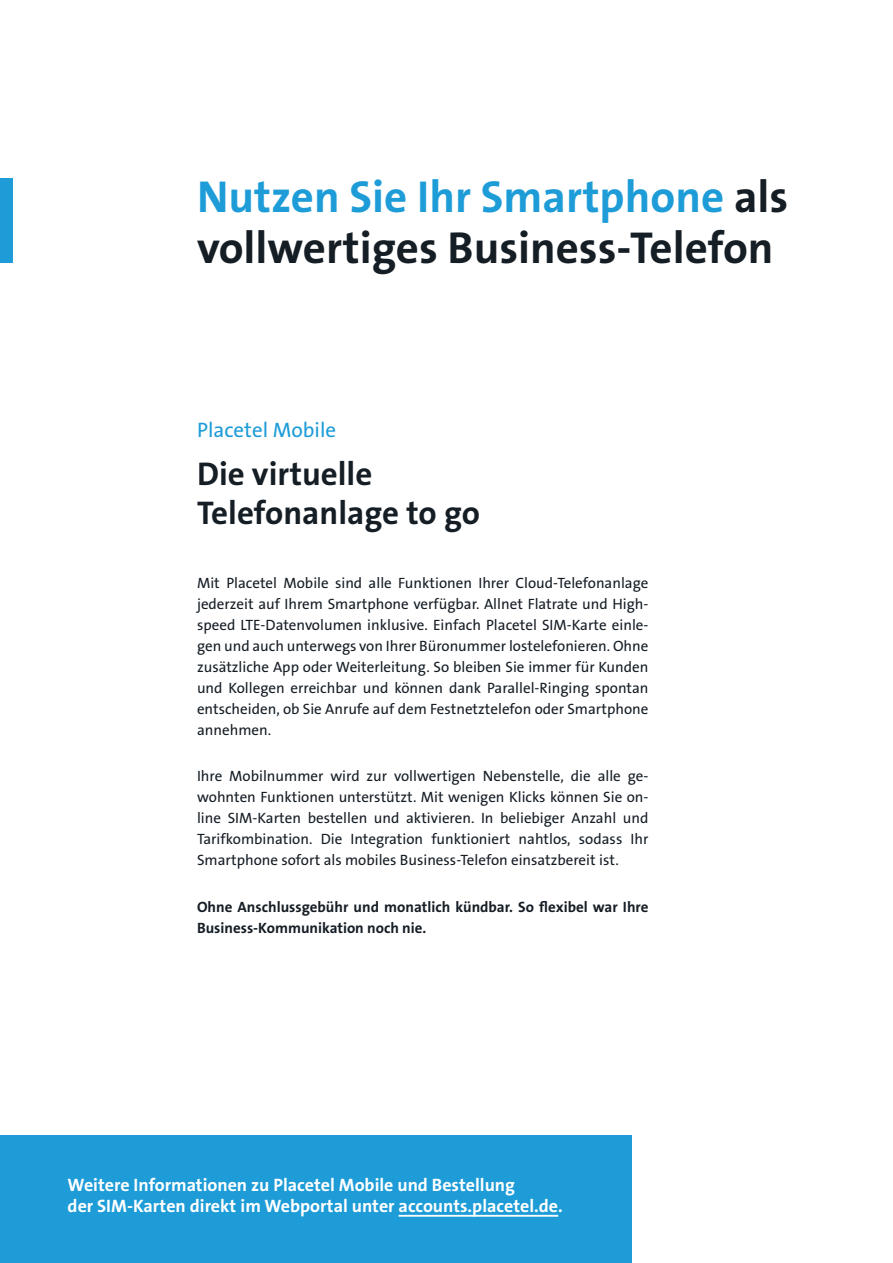
<style>
.page{position:relative;width:893px;height:1263px;background:#fff}
.page>*{position:absolute;margin:0;border:0;box-sizing:border-box;transform-origin:0 0}
.t1{font:700 45px/51px "The Sans B7";color:#151d25}
.t2{font:700 33px/39.6px "The Sans B7";color:#151d25}
.t3{font:21px "The Sans B5 Plain";color:#1d9cd8}
.t4{font:700 18px/21px "The Sans B7";color:#fff}
.t5{font:15px/21px "The Sans B5 Plain";color:#151d25;text-align:justify}
.t6{font:700 15px/21px "The Sans B7";color:#151d25}
.s1{color:#1d9cd8}
</style>
<div class="page">
<div style="left:0;top:179px;width:13px;height:84px;background:#1d9cd8"></div>
<div style="left:0;top:1135px;width:632px;height:128px;background:#1d9cd8"></div>
<hr style="left:399px;top:1215px;width:159px;height:2px;background:#fff">
<h1 class="t1" style="left:197px;top:173px;width:593px"><span class="s1">Nutzen Sie Ihr Smartphone</span> als vollwertiges Business-Telefon</h1>
<h3 class="t3" style="left:197px;top:418px;width:141px">Placetel Mobile</h3>
<h2 class="t2" style="left:197px;top:455px;width:285px">Die virtuelle<br>Telefonanlage to go</h2>
<p class="t5" style="left:197px;top:573px;width:453px">Mit Placetel Mobile sind alle Funktionen Ihrer Cloud-Telefonanlage jederzeit auf Ihrem Smartphone verfügbar. Allnet Flatrate und High&shy;speed LTE-Datenvolumen inklusive. Einfach Placetel SIM-Karte einle&shy;gen und auch unterwegs von Ihrer Büronummer lostelefonieren. Ohne zusätzliche App oder Weiterleitung. So bleiben Sie immer für Kunden und Kollegen erreichbar und können dank Parallel-Ringing spontan entscheiden, ob Sie Anrufe auf dem Festnetztelefon oder Smartphone annehmen.</p>
<p class="t5" style="left:197px;top:766px;width:453px">Ihre Mobilnummer wird zur vollwertigen Nebenstelle, die alle ge&shy;wohnten Funktionen unterstützt. Mit wenigen Klicks können Sie on&shy;line SIM-Karten bestellen und aktivieren. In beliebiger Anzahl und Tarifkombination. Die Integration funktioniert nahtlos, sodass Ihr Smartphone sofort als mobiles Business-Telefon einsatzbereit ist.</p>
<p class="t6" style="left:197px;top:897px;width:453px">Ohne Anschlussgebühr und monatlich kündbar. So flexibel war Ihre<br>Business-Kommunikation noch nie.</p>
<p class="t4" style="left:68px;top:1175px;width:497px">Weitere Informationen zu Placetel Mobile und Bestellung<br>der SIM-Karten direkt im Webportal unter accounts.placetel.de.</p>
</div>
